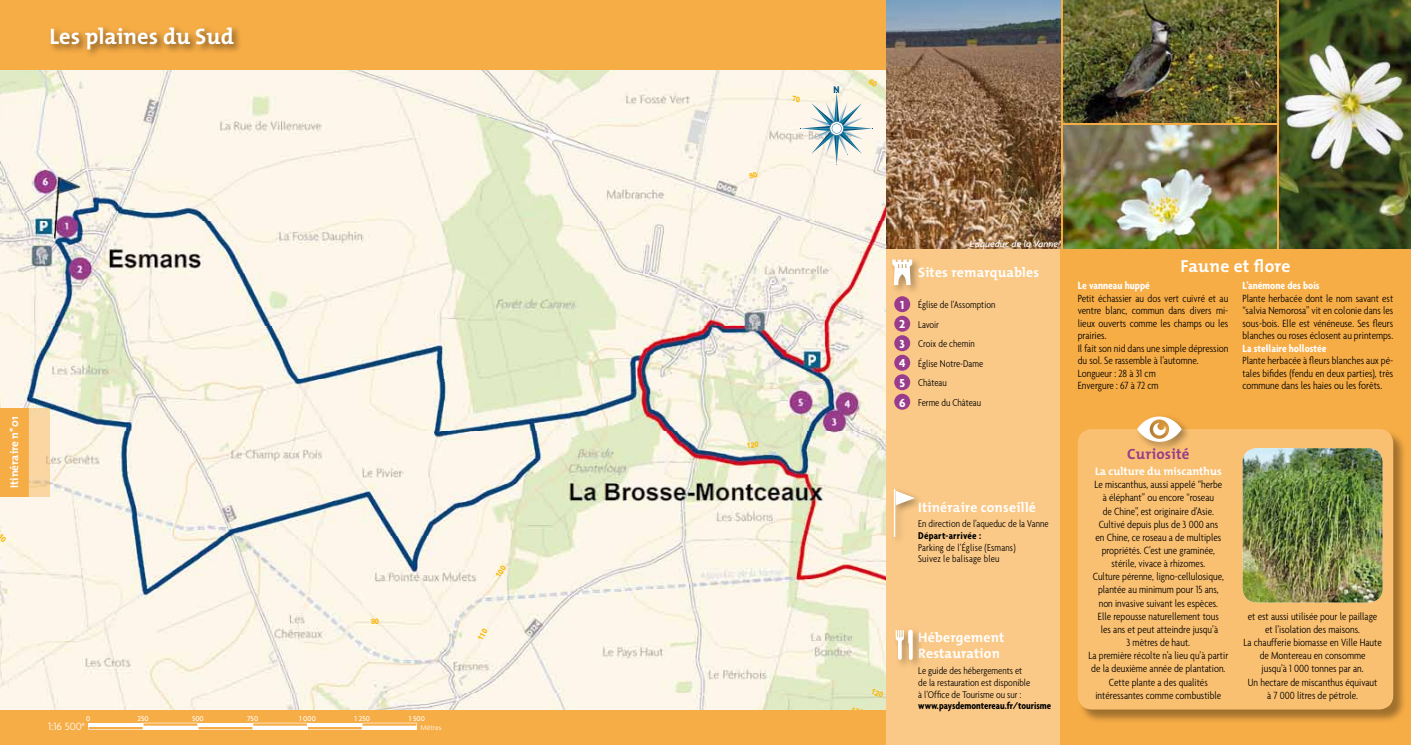
<style>
.page{position:relative;width:1411px;height:745px;background:#fff}
.page>*{position:absolute;margin:0;border:0;box-sizing:border-box;transform-origin:0 0}
.t1{font:700 22.5px "The Mix";color:#fff}
.t2{font:700 17.5px "The Mix";letter-spacing:.015em;color:#fff}
.t3{font:700 15px "The Mix";letter-spacing:.015em;color:#993c8c}
.t4{font:700 13.75px/15.6px "The Mix";letter-spacing:.015em;color:#fff}
.t5{font:700 12.5px/19.5px "Agenda";color:#fff;text-align:justify}
.t6{font:300 11.38px "Agenda";color:#fff}
.t7{font:300 condensed 11.25px/13.1px "Agenda";color:#000;text-align:center}
.t8{font:700 condensed 11.25px "Agenda";color:#fff}
.t9{font:700 11.25px "The Mix";color:#fff}
.t10{font:300 condensed 10.62px/19.5px "Agenda";color:#000}
.t11{font:700 condensed 10.62px "Agenda";color:#000}
.t12{font:700 condensed 10.5px "Agenda";color:#005682}
.t13{font:italic 500 10px "Agenda";color:#fff}
.t14{font:500 7.62px "Agenda";color:#fff}
.t15{font:300 7.62px "Agenda";color:#fff}
.t16{font:700 7.62px "Arial";color:#f9b500}
</style>
<div class="page">
<div style="left:0;top:0;width:1410px;height:744px;background:#f7ad46"></div>
<img style="left:0;top:71px;width:886px;height:638px">
<div style="left:48px;top:24px;width:195px;height:35px;background:#000;opacity:.55"></div>
<div style="left:0;top:407px;width:28px;height:89px;background:#f7ad46"></div>
<svg style="left:28px;top:407px;width:22px;height:89px;background:#f8d39e"></svg>
<div style="left:886px;top:248px;width:173px;height:496px;background:#fbc987"></div>
<div style="left:894px;top:315px;width:16px;height:16px;background:#993c8c;border-radius:50%"></div>
<div style="left:894px;top:335px;width:16px;height:16px;background:#993c8c;border-radius:50%"></div>
<div style="left:894px;top:354px;width:16px;height:16px;background:#993c8c;border-radius:50%"></div>
<div style="left:894px;top:374px;width:16px;height:16px;background:#993c8c;border-radius:50%"></div>
<div style="left:894px;top:393px;width:16px;height:16px;background:#993c8c;border-radius:50%"></div>
<div style="left:894px;top:296px;width:16px;height:16px;background:#993c8c;border-radius:50%"></div>
<img style="left:886px;top:0;width:173px;height:248px">
<img style="left:1279px;top:0;width:131px;height:248px">
<img style="left:1063px;top:0;width:213px;height:122px">
<img style="left:1063px;top:126px;width:213px;height:122px">
<div style="left:889px;top:256px;width:33px;height:39px;background:#000;opacity:.35"></div>
<svg style="left:892px;top:259px;width:20px;height:26px"></svg>
<div style="left:892px;top:626px;width:31px;height:43px;background:#000;opacity:.35"></div>
<svg style="left:895px;top:629px;width:17px;height:30px"></svg>
<div style="left:890px;top:486px;width:34px;height:60px;background:#000;opacity:.35"></div>
<svg style="left:895px;top:490px;width:19px;height:15px"></svg>
<hr style="left:893px;top:488px;width:2px;height:48px;background:#fff">
<div style="left:1077px;top:429px;width:329px;height:294px;background:#000;opacity:.35"></div>
<div style="left:1077px;top:429px;width:316px;height:280px;background:#fac071;border-radius:14px"></div>
<img style="left:1242px;top:448px;width:140px;height:154px">
<div style="left:1134px;top:413px;width:57px;height:38px;background:#000;opacity:.35"></div>
<svg style="left:1137px;top:416px;width:44px;height:25px"></svg>
<hr style="left:88px;top:722px;width:55px;height:3px;background:#fff">
<hr style="left:143px;top:722px;width:55px;height:3px;background:#fff">
<hr style="left:198px;top:722px;width:55px;height:3px;background:#fff">
<hr style="left:253px;top:722px;width:54px;height:3px;background:#fff">
<hr style="left:307px;top:722px;width:55px;height:3px;background:#fff">
<hr style="left:362px;top:722px;width:55px;height:3px;background:#fff">
<svg style="left:88px;top:725px;width:55px;height:4px"></svg>
<hr style="left:89px;top:726px;width:54px;height:2px;background:#fff">
<svg style="left:143px;top:725px;width:55px;height:4px"></svg>
<svg style="left:198px;top:725px;width:55px;height:4px"></svg>
<hr style="left:198px;top:726px;width:54px;height:2px;background:#fff">
<svg style="left:253px;top:725px;width:54px;height:4px"></svg>
<svg style="left:307px;top:725px;width:55px;height:4px"></svg>
<hr style="left:308px;top:726px;width:53px;height:2px;background:#fff">
<svg style="left:362px;top:725px;width:55px;height:4px"></svg>
<svg style="left:749px;top:171px;width:9px;height:8px"></svg>
<svg style="left:495px;top:564px;width:11px;height:13px"></svg>
<svg style="left:477px;top:627px;width:11px;height:12px"></svg>
<svg style="left:792px;top:93px;width:80px;height:71px;background:#dde2dd"></svg>
<svg style="left:871px;top:687px;width:12px;height:10px"></svg>
<svg style="left:851px;top:706px;width:12px;height:4px"></svg>
<svg style="left:868px;top:79px;width:9px;height:8px"></svg>
<svg style="left:0;top:532px;width:7px;height:9px"></svg>
<svg style="left:747px;top:441px;width:11px;height:6px"></svg>
<h1 class="t1" style="left:50px;top:17px;width:186px">Les plaines du Sud</h1>
<p class="t9" style="left:5px;top:487px;width:73px;rotate:-90deg">Itinéraire n°01</p>
<p class="t16" style="left:371px;top:615px;width:10px">90</p>
<p class="t14" style="left:86px;top:713px;width:6px">0</p>
<p class="t14" style="left:137px;top:713px;width:13px">250</p>
<p class="t14" style="left:192px;top:713px;width:13px">500</p>
<p class="t14" style="left:247px;top:713px;width:13px">750</p>
<p class="t14" style="left:299px;top:713px;width:18px">1 000</p>
<p class="t14" style="left:354px;top:713px;width:17px">1 250</p>
<p class="t14" style="left:409px;top:713px;width:18px">1 500</p>
<p class="t6" style="left:48px;top:719px;width:38px">1:16 500<sup>e</sup></p>
<p class="t15" style="left:420px;top:722px;width:23px">Mètres</p>
<p class="t12" style="left:833px;top:83px;width:8px">N</p>
<p class="t13" style="left:969px;top:237px;width:90px">L’aqueduc de la Vanne</p>
<p class="t4" style="left:918px;top:264px;width:122px">Sites remarquables</p>
<p class="t5" style="left:899px;top:295px;width:8px">1<br>2<br>3<br>4<br>5<br>6</p>
<p class="t10" style="left:918px;top:295px;width:79px">église de l’Assomption<br>Lavoir<br>Croix de chemin église Notre-Dame<br>Château<br>Ferme du Château</p>
<p class="t4" style="left:918px;top:499px;width:119px">Itinéraire conseillé</p>
<p class="t10" style="left:918px;top:513px;width:132px">En direction de l’aqueduc de la Vanne</p>
<p class="t11" style="left:918px;top:528px;width:64px">Départ-arrivée :</p>
<p class="t10" style="left:918px;top:540px;width:99px;line-height:11.9px">Parking de l’église (Esmans)<br>Suivez le balisage bleu</p>
<p class="t4" style="left:918px;top:629px;width:88px">Hébergement<br>Restauration</p>
<p class="t10" style="left:918px;top:663px;width:113px;line-height:11.9px">Le guide des hébergements et de la restauration est disponible à l’Office de Tourisme ou sur :</p>
<p class="t11" style="left:918px;top:699px;width:134px">www.paysdemontereau.fr/tourisme</p>
<h2 class="t2" style="left:1180px;top:251px;width:112px">Faune et flore</h2>
<p class="t8" style="left:1077px;top:279px;width:74px">Le vanneau huppé</p>
<p class="t7" style="left:1077px;top:291px;width:152px;line-height:12.5px;text-align:left">Petit échassier au dos vert cuivré et au ventre blanc, commun dans divers mi&shy;lieux ouverts comme les champs ou les prairies.<br>Il fait son nid dans une simple dépression du sol. Se rassemble à l’automne.<br>Longueur : 28 à 31 cm<br>Envergure : 67 à 72 cm</p>
<p class="t8" style="left:1242px;top:279px;width:78px">L’anémone des bois</p>
<p class="t7" style="left:1242px;top:291px;width:152px;line-height:12.5px;text-align:justify">Plante herbacée dont le nom savant est “salvia Nemorosa” vit en colonie dans les sous-bois. Elle est vénéneuse. Ses fleurs blanches ou roses éclosent au printemps.</p>
<p class="t8" style="left:1242px;top:341px;width:86px">La stellaire hollostée</p>
<p class="t7" style="left:1242px;top:354px;width:152px;line-height:12.5px;text-align:justify">Plante herbacée à fleurs blanches aux pé&shy;tales bifides (fendu en deux parties), très commune dans les haies ou les forêts.</p>
<h3 class="t3" style="left:1127px;top:441px;width:64px">Curiosité</h3>
<p class="t9" style="left:1094px;top:461px;width:128px">La culture du miscanthus</p>
<p class="t7" style="left:1088px;top:477px;width:141px">Le miscanthus, aussi appelé “herbe<br>à éléphant” ou encore “roseau<br>de Chine”, est originaire d’Asie.<br>Cultivé depuis plus de 3 000 ans<br>en Chine, ce roseau a de multiples propriétés. C’est une graminée, stérile, vivace à rhizomes.<br>Culture pérenne, ligno-cellulosique, plantée au minimum pour 15 ans,<br>non invasive suivant les espèces.<br>Elle repousse naturellement tous<br>les ans et peut atteindre jusqu’à<br>3 mètres de haut.<br>La première récolte n’a lieu qu’à partir de la deuxième année de plantation.<br>Cette plante a des qualités intéressantes comme combustible</p>
<p class="t7" style="left:1243px;top:609px;width:140px">et est aussi utilisée pour le paillage et l’isolation des maisons.<br>La chaufferie biomasse en Ville Haute de Montereau en consomme<br>jusqu’à 1 000 tonnes par an.<br>Un hectare de miscanthus équivaut<br>à 7 000 litres de pétrole.</p>
</div>
